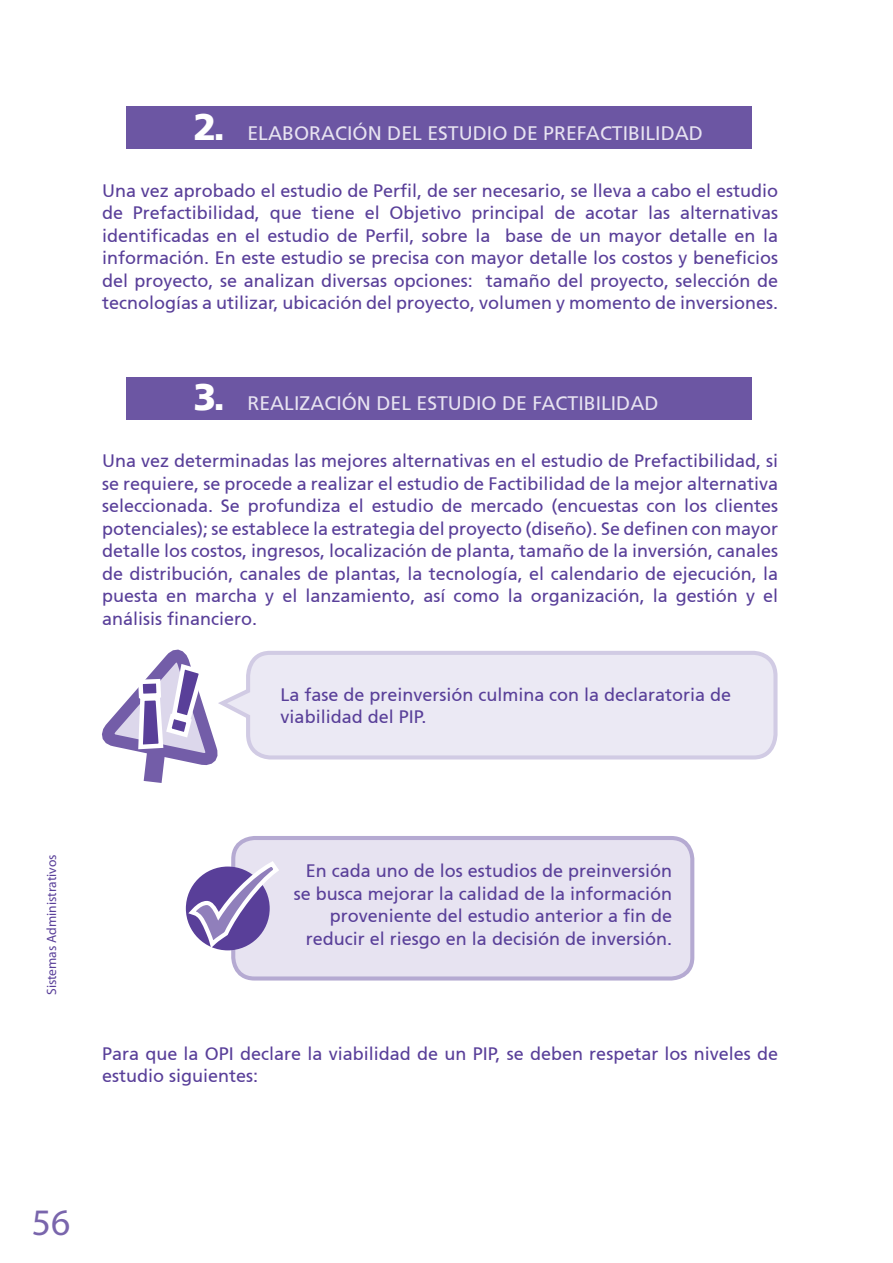
<style>
.page{position:relative;width:893px;height:1263px;background:#fff}
.page>*{position:absolute;margin:0;border:0;box-sizing:border-box;transform-origin:0 0}
.t1{font:37.5px "Myriad Pro";color:#7965ac}
.t2{font:19.5px "Frutiger 55 Roman";color:#e7e3f1}
.t3{font:18px/22.5px "Frutiger 55 Roman";color:#593f99;text-align:justify}
.t4{font:13.5px "Myriad Pro";color:#593f99}
.s1{font-family:"Frutiger 75";font-weight:900;font-size:37.5px;color:#fff}
</style>
<div class="page">
<div style="left:127px;top:106px;width:625px;height:43px;background:#6c56a3"></div>
<div style="left:127px;top:377px;width:625px;height:42px;background:#6c56a3"></div>
<svg style="left:216px;top:651px;width:562px;height:109px"></svg>
<svg style="left:102px;top:649px;width:114px;height:134px"></svg>
<div style="left:233px;top:838px;width:459px;height:140px;background:#e7e3f1;border-radius:21px"></div>
<div style="left:231px;top:836px;width:463px;height:144px;border:4px solid #b5aad2;border-radius:21px"></div>
<svg style="left:185px;top:858px;width:94px;height:94px"></svg>
<p class="t2" style="left:193px;top:122px;width:511px"><span class="s1">2.</span> ELABORACIÓN DEL ESTUDIO DE PREFACTIBILIDAD</p>
<p class="t3" style="left:102px;top:179px;width:678px">Una vez aprobado el estudio de Perfil, de ser necesario, se lleva a cabo el estudio de Prefactibilidad, que tiene el Objetivo principal de acotar las alternativas identificadas en el estudio de Perfil, sobre la base de un mayor detalle en la información. En este estudio se precisa con mayor detalle los costos y beneficios del proyecto, se analizan diversas opciones: tamaño del proyecto, selección de tecnologías a utilizar, ubicación del proyecto, volumen y momento de inversiones.</p>
<p class="t2" style="left:193px;top:392px;width:467px"><span class="s1">3.</span> REALIZACIÓN DEL ESTUDIO DE FACTIBILIDAD</p>
<p class="t3" style="left:102px;top:450px;width:678px">Una vez determinadas las mejores alternativas en el estudio de Prefactibilidad, si se requiere, se procede a realizar el estudio de Factibilidad de la mejor alternativa seleccionada. Se profundiza el estudio de mercado (encuestas con los clientes potenciales); se establece la estrategia del proyecto (diseño). Se definen con mayor detalle los costos, ingresos, localización de planta, tamaño de la inversión, canales de distribución, canales de plantas, la tecnología, el calendario de ejecución, la puesta en marcha y el lanzamiento, así como la organización, la gestión y el análisis financiero.</p>
<p class="t3" style="left:281px;top:683px;width:452px">La fase de preinversión culmina con la declaratoria de viabilidad del PIP.</p>
<p class="t4" style="left:43px;top:995px;width:142px;rotate:-90deg">Sistemas Administrativos</p>
<p class="t3" style="left:294px;top:860px;width:380px;text-align:right">En cada uno de los estudios de preinversión se busca mejorar la calidad de la información proveniente del estudio anterior a fin de reducir el riesgo en la decisión de inversión.</p>
<p class="t3" style="left:102px;top:1042px;width:678px">Para que la OPI declare la viabilidad de un PIP, se deben respetar los niveles de estudio siguientes:</p>
<h1 class="t1" style="left:32px;top:1199px;width:40px">56</h1>
</div>
